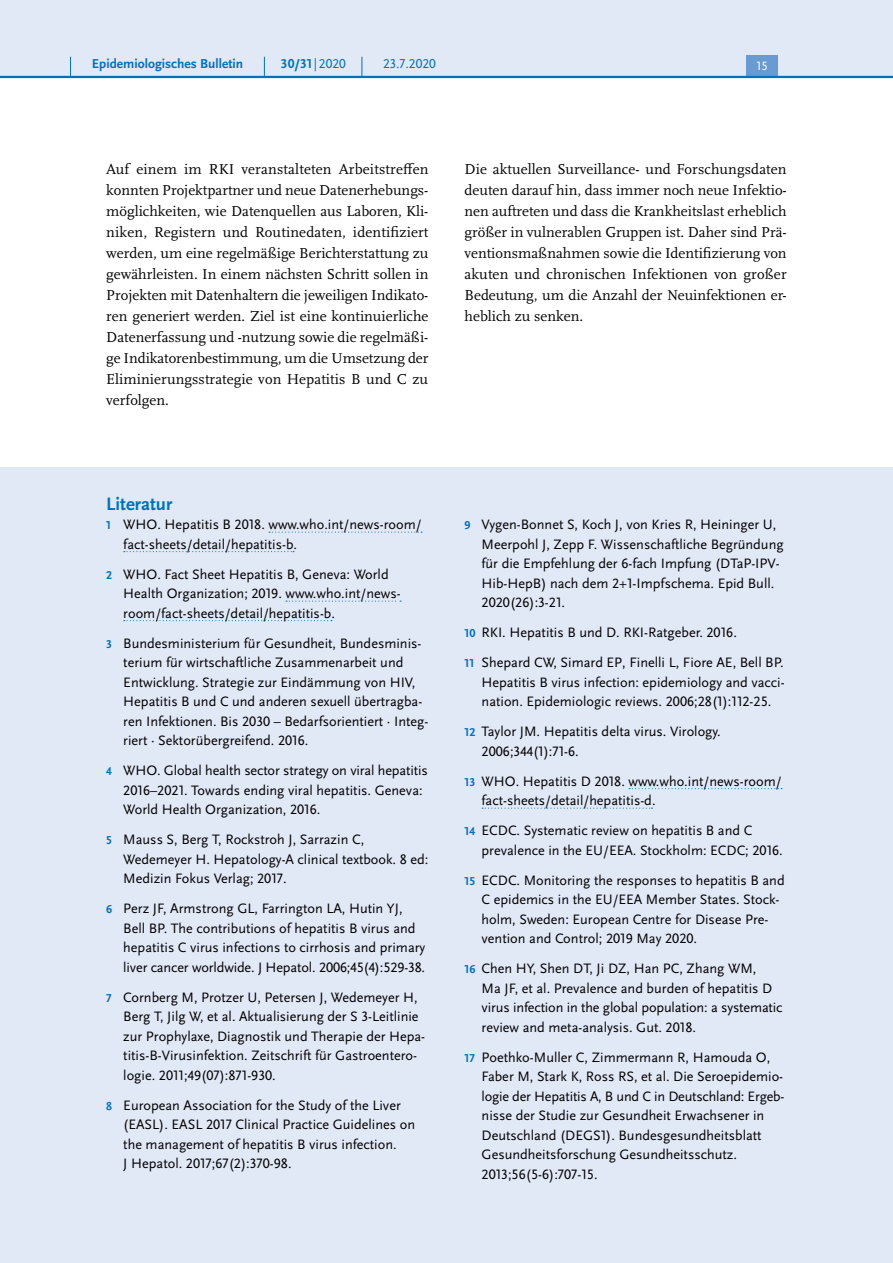
<style>
.page{position:relative;width:893px;height:1263px;background:#fff}
.page>*{position:absolute;margin:0;border:0;box-sizing:border-box;transform-origin:0 0}
.t1{font:700 18.75px "Scala Sans Pro";color:#0072bc}
.t2{font:15px/21px "Scala Pro";color:#000;text-align:justify}
.t3{font:14.25px/19.5px "Scala Sans Pro";color:#000}
.t4{font:700 13.5px "Scala Sans Pro";color:#0072bc}
.t5{font:13.5px "Scala Sans Pro";color:#0072bc}
.t6{font:12.45px "Scala Sans Pro";color:#fff}
.s1{font-weight:400}
.s2{font-weight:700;font-size:12px;color:#0072bc}
</style>
<div class="page">
<div style="left:0;top:468px;width:893px;height:795px;background:#e1e8f6"></div>
<svg style="left:269px;top:532px;width:153px;height:1px"></svg>
<svg style="left:124px;top:551px;width:170px;height:1px"></svg>
<svg style="left:286px;top:601px;width:115px;height:1px"></svg>
<svg style="left:124px;top:620px;width:208px;height:1px"></svg>
<svg style="left:629px;top:788px;width:153px;height:1px"></svg>
<svg style="left:482px;top:808px;width:170px;height:1px"></svg>
<div style="left:0;top:0;width:893px;height:77px;background:#e1e8f6"></div>
<div style="left:746px;top:55px;width:32px;height:21px;background:#679bd2"></div>
<hr style="left:0;top:76px;width:893px;height:2px;background:#0072bc">
<svg style="left:70px;top:57px;width:1px;height:19px"></svg>
<svg style="left:264px;top:57px;width:1px;height:19px"></svg>
<svg style="left:362px;top:57px;width:1px;height:19px"></svg>
<p class="t4" style="left:92px;top:55px;width:153px">Epidemiologisches Bulletin</p>
<p class="t4" style="left:281px;top:55px;width:67px">30/31 <span class="s1">|2020</span></p>
<p class="t5" style="left:383px;top:55px;width:54px">23.7.2020</p>
<p class="t6" style="left:757px;top:59px;width:13px">15</p>
<p class="t2" style="left:106px;top:158px;width:324px">Auf einem im RKI veranstalteten Arbeitstreffen konnten Projektpartner und neue Datenerhebungs&shy;möglichkeiten, wie Datenquellen aus Laboren, Kli&shy;niken, Registern und Routinedaten, identifiziert werden, um eine regelmäßige Berichterstattung zu gewährleisten. In einem nächsten Schritt sollen in Projekten mit Datenhaltern die jeweiligen Indikato&shy;ren generiert werden. Ziel ist eine kontinuierliche Datenerfassung und -nutzung sowie die regelmäßi&shy;ge Indikatorenbestimmung, um die Umsetzung der Eliminierungsstrategie von Hepatitis B und C zu verfolgen.</p>
<p class="t2" style="left:465px;top:158px;width:324px">Die aktuellen Surveillance- und Forschungsdaten deuten darauf hin, dass immer noch neue Infektio&shy;nen auftreten und dass die Krankheitslast erheblich größer in vulnerablen Gruppen ist. Daher sind Prä&shy;ventionsmaßnahmen sowie die Identifizierung von akuten und chronischen Infektionen von großer Bedeutung, um die Anzahl der Neuinfektionen er&shy;heblich zu senken.</p>
<h1 class="t1" style="left:106px;top:492px;width:68px">Literatur</h1>
<p class="t3" style="left:123px;top:515px;width:300px;text-indent:-17px"><span class="s2">1</span> WHO. Hepatitis B 2018. www.who.int/news-room/ fact-sheets/detail/hepatitis-b.</p>
<p class="t3" style="left:123px;top:564px;width:279px;text-indent:-17px"><span class="s2">2</span> WHO. Fact Sheet Hepatitis B, Geneva: World<br>Health Organization; 2019. www.who.int/news&shy;room/fact-sheets/detail/hepatitis-b.</p>
<p class="t3" style="left:123px;top:633px;width:307px;text-indent:-17px"><span class="s2">3</span> Bundesministerium für Gesundheit, Bundesminis&shy;terium für wirtschaftliche Zusammenarbeit und Entwicklung. Strategie zur Eindämmung von HIV, Hepatitis B und C und anderen sexuell übertragba&shy;ren Infektionen. Bis 2030 – Bedarfsorientiert · Integ&shy;riert · Sektorübergreifend. 2016.</p>
<p class="t3" style="left:123px;top:761px;width:306px;text-indent:-17px"><span class="s2">4</span> WHO. Global health sector strategy on viral hepatitis<br>2016–2021. Towards ending viral hepatitis. Geneva:<br>World Health Organization, 2016.</p>
<p class="t3" style="left:123px;top:830px;width:307px;text-indent:-17px"><span class="s2">5</span> Mauss S, Berg T, Rockstroh J, Sarrazin C,<br>Wedemeyer H. Hepatology-A clinical textbook. 8 ed:<br>Medizin Fokus Verlag; 2017.</p>
<p class="t3" style="left:123px;top:899px;width:304px;text-indent:-17px"><span class="s2">6</span> Perz JF, Armstrong GL, Farrington LA, Hutin YJ, Bell BP. The contributions of hepatitis B virus and hepatitis C virus infections to cirrhosis and primary liver cancer worldwide. J Hepatol. 2006;45(4):529-38.</p>
<p class="t3" style="left:123px;top:987px;width:303px;text-indent:-17px"><span class="s2">7</span> Cornberg M, Protzer U, Petersen J, Wedemeyer H, Berg T, Jilg W, et al. Aktualisierung der S 3-Leitlinie zur Prophylaxe, Diagnostik und Therapie der Hepa&shy;titis-B-Virusinfektion. Zeitschrift für Gastroentero&shy;logie. 2011;49(07):871-930.</p>
<p class="t3" style="left:123px;top:1095px;width:293px;text-indent:-17px"><span class="s2">8</span> European Association for the Study of the Liver (EASL). EASL 2017 Clinical Practice Guidelines on the management of hepatitis B virus infection.<br>J Hepatol. 2017;67(2):370-98.</p>
<p class="t3" style="left:482px;top:515px;width:304px;text-indent:-17px"><span class="s2">9</span> Vygen-Bonnet S, Koch J, von Kries R, Heininger U, Meerpohl J, Zepp F. Wissenschaftliche Begründung für die Empfehlung der 6-fach Impfung (DTaP-IPV-Hib-HepB) nach dem 2+1-Impfschema. Epid Bull.<br>2020(26):3-21.</p>
<p class="t3" style="left:465px;top:617px;width:321px;line-height:30px"><span class="s2">10</span> RKI. Hepatitis B und D. RKI-Ratgeber. 2016.<br><span class="s2">11</span> Shepard CW, Simard EP, Finelli L, Fiore AE, Bell BP.</p>
<p class="t3" style="left:482px;top:672px;width:305px">Hepatitis B virus infection: epidemiology and vacci&shy;nation. Epidemiologic reviews. 2006;28(1):112-25.</p>
<p class="t3" style="left:482px;top:722px;width:241px;text-indent:-17px"><span class="s2">12</span> Taylor JM. Hepatitis delta virus. Virology.<br>2006;344(1):71-6.</p>
<p class="t3" style="left:482px;top:771px;width:301px;text-indent:-17px"><span class="s2">13</span> WHO. Hepatitis D 2018. www.who.int/news-room/ fact-sheets/detail/hepatitis-d.</p>
<p class="t3" style="left:482px;top:821px;width:303px;text-indent:-17px"><span class="s2">14</span> ECDC. Systematic review on hepatitis B and C prevalence in the EU/EEA. Stockholm: ECDC; 2016.</p>
<p class="t3" style="left:482px;top:870px;width:305px;text-indent:-17px"><span class="s2">15</span> ECDC. Monitoring the responses to hepatitis B and C epidemics in the EU/EEA Member States. Stock&shy;holm, Sweden: European Centre for Disease Pre&shy;vention and Control; 2019 May 2020.</p>
<p class="t3" style="left:482px;top:959px;width:303px;text-indent:-17px"><span class="s2">16</span> Chen HY, Shen DT, Ji DZ, Han PC, Zhang WM,<br>Ma JF, et al. Prevalence and burden of hepatitis D virus infection in the global population: a systematic review and meta-analysis. Gut. 2018.</p>
<p class="t3" style="left:482px;top:1047px;width:304px;text-indent:-17px"><span class="s2">17</span> Poethko-Muller C, Zimmermann R, Hamouda O, Faber M, Stark K, Ross RS, et al. Die Seroepidemio&shy;logie der Hepatitis A, B und C in Deutschland: Ergeb&shy;nisse der Studie zur Gesundheit Erwachsener in Deutschland (DEGS1). Bundesgesundheitsblatt Gesundheitsforschung Gesundheitsschutz.<br>2013;56(5-6):707-15.</p>
</div>
